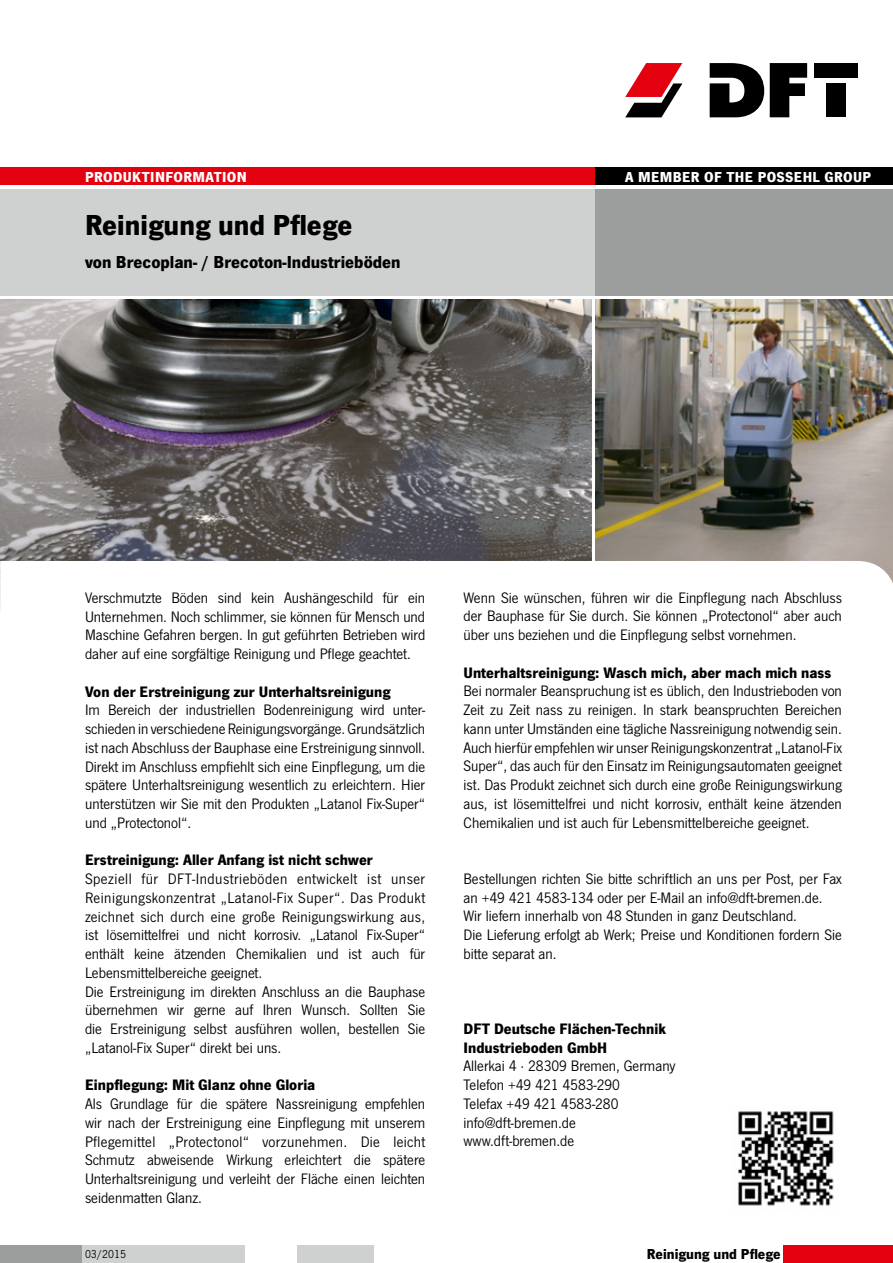
<style>
.page{position:relative;width:893px;height:1263px;background:#fff}
.page>*{position:absolute;margin:0;border:0;box-sizing:border-box;transform-origin:0 0}
.t1{font:700 30px "News Got";color:#000}
.t2{font:700 18px "News Got";color:#000}
.t3{font:15.75px/18.8px "News Got";color:#000;text-align:justify}
.t4{font:700 15.75px/18.8px "News Got";color:#000}
.t5{font:700 15px "News Got";letter-spacing:.025em;color:#fff}
.t6{font:700 15px "News Got";color:#000}
.t7{font:12px "News Got";color:#000}
</style>
<div class="page">
<div style="left:0;top:189px;width:595px;height:107px;background:#cfd0d0"></div>
<div style="left:595px;top:189px;width:298px;height:107px;background:#9c9d9d"></div>
<div style="left:0;top:168px;width:595px;height:17px;background:#e3000f"></div>
<div style="left:595px;top:168px;width:298px;height:17px;background:#000"></div>
<div style="left:6px;top:1246px;width:368px;height:17px;background:#cfd0d0"></div>
<div style="left:783px;top:1246px;width:110px;height:17px;background:#e3000f"></div>
<div style="left:0;top:1246px;width:81px;height:17px;background:#9c9d9d"></div>
<div style="left:245px;top:1244px;width:51px;height:19px;background:#fff"></div>
<img style="left:595px;top:300px;width:298px;height:261px">
<img style="left:0;top:300px;width:591px;height:261px">
<svg style="left:0;top:561px;width:893px;height:49px"></svg>
<img style="left:738px;top:1111px;width:96px;height:95px">
<svg style="left:625px;top:63px;width:57px;height:54px"></svg>
<div style="left:814px;top:63px;width:43px;height:15px;background:#000"></div>
<div style="left:826px;top:83px;width:20px;height:34px;background:#000"></div>
<svg style="left:770px;top:63px;width:37px;height:54px"></svg>
<svg style="left:710px;top:63px;width:54px;height:54px"></svg>
<p class="t5" style="left:85px;top:168px;width:163px">PRODUKTINFORMATION</p>
<h1 class="t1" style="left:85px;top:207px;width:269px">Reinigung und Pflege</h1>
<p class="t2" style="left:85px;top:251px;width:317px">von Brecoplan- / Brecoton-Industrieböden</p>
<p class="t5" style="left:625px;top:168px;width:248px">A MEMBER OF THE POSSEHL GROUP</p>
<p class="t3" style="left:85px;top:588px;width:342px">Verschmutzte Böden sind kein Aushängeschild für ein Unternehmen. Noch schlimmer, sie können für Mensch und Maschine Gefahren bergen. In gut geführten Betrieben wird daher auf eine sorgfältige Reinigung und Pflege geachtet.</p>
<p class="t4" style="left:85px;top:682px;width:307px">Von der Erstreinigung zur Unterhaltsreinigung</p>
<p class="t3" style="left:85px;top:701px;width:342px">Im Bereich der industriellen Bodenreinigung wird unter&shy;schieden in verschiedene Reinigungsvorgänge. Grundsätzlich ist nach Abschluss der Bauphase eine Erstreinigung sinnvoll.<br>Direkt im Anschluss empfiehlt sich eine Einpflegung, um die spätere Unterhaltsreinigung wesentlich zu erleichtern. Hier unterstützen wir Sie mit den Produkten „Latanol Fix-Super“ und „Protectonol“.</p>
<p class="t4" style="left:85px;top:851px;width:289px">Erstreinigung: Aller Anfang ist nicht schwer</p>
<p class="t3" style="left:85px;top:870px;width:342px;text-align:left">Speziell für DFT-Industrieböden entwickelt ist unser Reinigungskonzentrat „Latanol-Fix Super“. Das Produkt zeichnet sich durch eine große Reinigungswirkung aus, ist lösemittelfrei und nicht korrosiv. „Latanol Fix-Super“ enthält keine ätzenden Chemikalien und ist auch für Lebensmittelbereiche geeignet.<br>Die Erstreinigung im direkten Anschluss an die Bauphase übernehmen wir gerne auf Ihren Wunsch. Sollten Sie die Erstreinigung selbst ausführen wollen, bestellen Sie „Latanol-Fix Super“ direkt bei uns.</p>
<p class="t4" style="left:85px;top:1076px;width:232px">Einpflegung: Mit Glanz ohne Gloria</p>
<p class="t3" style="left:85px;top:1095px;width:342px">Als Grundlage für die spätere Nassreinigung empfehlen wir nach der Erstreinigung eine Einpflegung mit unserem Pflegemittel „Protectonol“ vorzunehmen. Die leicht Schmutz abweisende Wirkung erleichtert die spätere Unterhaltsreinigung und verleiht der Fläche einen leichten seidenmatten Glanz.</p>
<p class="t7" style="left:85px;top:1248px;width:42px">03/2015</p>
<p class="t3" style="left:463px;top:588px;width:380px">Wenn Sie wünschen, führen wir die Einpflegung nach Abschluss der Bauphase für Sie durch. Sie können „Protectonol“ aber auch über uns beziehen und die Einpflegung selbst vornehmen.</p>
<p class="t4" style="left:463px;top:663px;width:369px">Unterhaltsreinigung: Wasch mich, aber mach mich nass</p>
<p class="t3" style="left:463px;top:682px;width:380px">Bei normaler Beanspruchung ist es üblich, den Industrieboden von Zeit zu Zeit nass zu reinigen. In stark beanspruchten Bereichen kann unter Umständen eine tägliche Nassreinigung notwendig sein.<br>Auch hierfür empfehlen wir unser Reinigungskonzentrat „Latanol-Fix Super“, das auch für den Einsatz im Reinigungsautomaten geeignet ist. Das Produkt zeichnet sich durch eine große Reinigungswirkung aus, ist lösemittelfrei und nicht korrosiv, enthält keine ätzenden Chemikalien und ist auch für Lebensmittelbereiche geeignet.</p>
<p class="t3" style="left:463px;top:869px;width:380px;text-align:left">Bestellungen richten Sie bitte schriftlich an uns per Post, per Fax an +49 421 4583-134 oder per E-Mail an info@dft-bremen.de.<br>Wir liefern innerhalb von 48 Stunden in ganz Deutschland.<br>Die Lieferung erfolgt ab Werk; Preise und Konditionen fordern Sie bitte separat an.</p>
<p class="t4" style="left:463px;top:1019px;width:204px">DFT Deutsche Flächen-Technik<br>Industrieboden GmbH</p>
<p class="t3" style="left:463px;top:1057px;width:213px;text-align:left">Allerkai 4 · 28309 Bremen, Germany<br>Telefon +49 421 4583-290<br>Telefax +49 421 4583-280 info@dft-bremen.de www.dft-bremen.de</p>
<p class="t6" style="left:647px;top:1245px;width:135px">Reinigung und Pflege</p>
</div>
